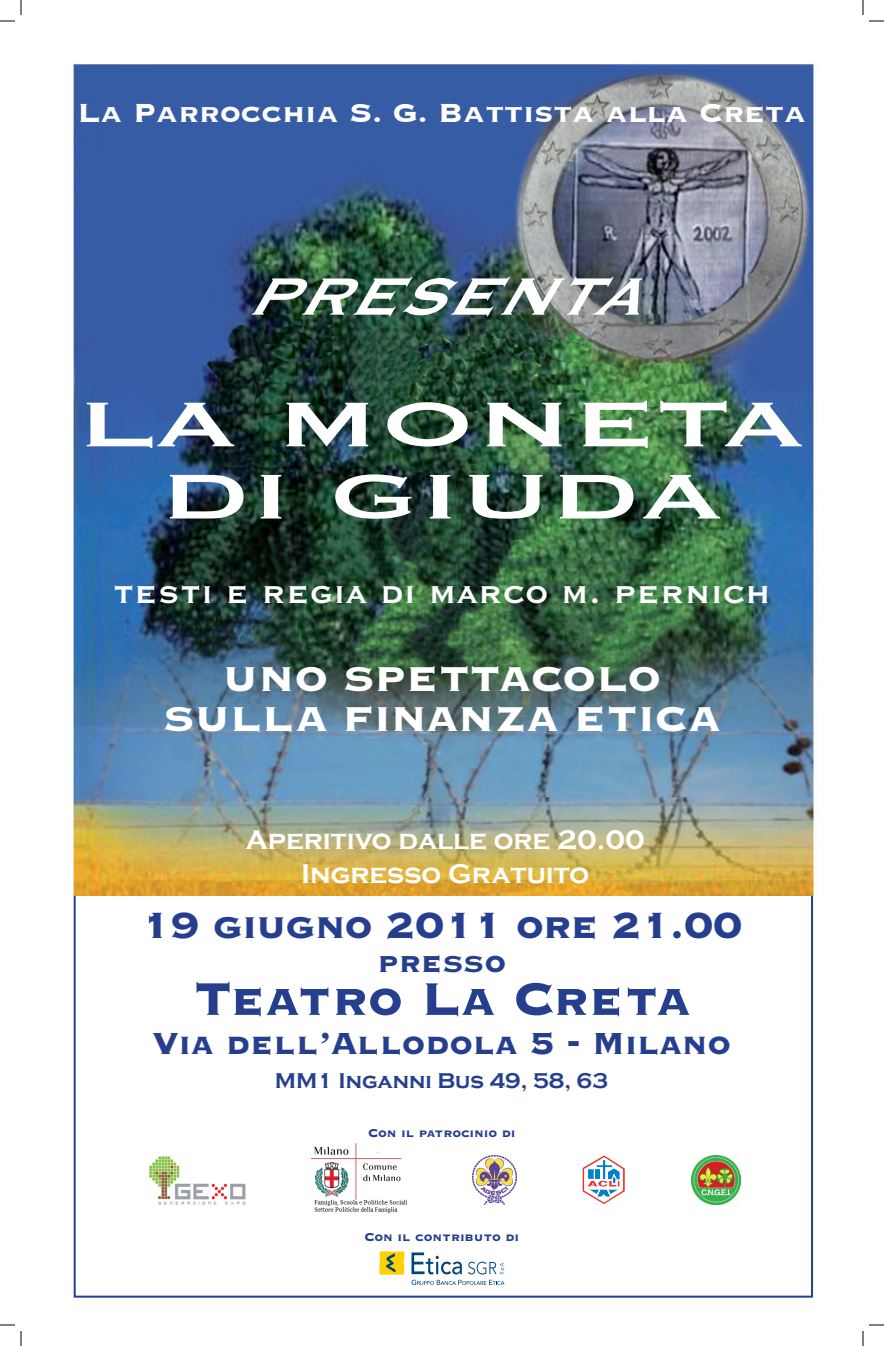
<style>
.page{position:relative;width:884px;height:1346px;background:#fff}
.page>*{position:absolute;margin:0;border:0;box-sizing:border-box;transform-origin:0 0}
.t1{font:82.9px/72.2px "Copperplate";color:#fff;text-align:center;scale:1.5 1}
.t2{font:italic 700 69px "Copperplate Gothic BT";color:#fff;scale:1.06 1}
.t3{font:800 60px "Copperplate Gothic BT";letter-spacing:-.01em;color:#253f8e}
.t4{font:800 48px "Copperplate Gothic BT";letter-spacing:-.03em;color:#253f8e}
.t5{font:800 45.3px/39.7px "Copperplate Gothic BT";color:#fff;text-align:center;scale:1.05 1}
.t6{font:800 40px "Copperplate Gothic BT";letter-spacing:-.01em;color:#253f8e}
.t7{font:700 39px "Copperplate Gothic BT";color:#fff}
.t8{font:800 37px "Copperplate Gothic BT";letter-spacing:-.01em;color:#253f8e}
.t9{font:700 34px "Copperplate";color:#fff}
.t10{font:700 27.7px/33.3px "Copperplate Gothic";color:#fff;text-align:center}
.t11{font:700 22px "Copperplate Gothic";color:#253f8e}
.t12{font:800 15px "Copperplate Gothic BT";letter-spacing:-.01em;color:#253f8e}
</style>
<div class="page">
<img style="left:73px;top:63px;width:742px;height:832px">
<svg style="left:379px;top:1251px;width:25px;height:24px"></svg>
<svg style="left:411px;top:1252px;width:51px;height:22px"></svg>
<svg style="left:468px;top:1262px;width:36px;height:12px"></svg>
<svg style="left:411px;top:1280px;width:93px;height:5px"></svg>
<img style="left:473px;top:1155px;width:43px;height:50px">
<img style="left:149px;top:1156px;width:97px;height:49px">
<img style="left:691px;top:1155px;width:49px;height:50px">
<img style="left:312px;top:1144px;width:95px;height:70px">
<img style="left:582px;top:1155px;width:43px;height:49px">
<svg style="left:0;top:0;width:22px;height:22px"></svg>
<svg style="left:0;top:1324px;width:22px;height:22px"></svg>
<svg style="left:862px;top:0;width:22px;height:22px"></svg>
<svg style="left:862px;top:1324px;width:22px;height:22px"></svg>
<p class="t9" style="left:77px;top:91px;width:731px">La Parrocchia S. G. Battista alla Creta</p>
<h2 class="t2" style="left:245px;top:260px;width:412px">PRESENTA</h2>
<h1 class="t1" style="left:79px;top:383px;width:486px">LA MONETA<br>DI GIUDA</h1>
<h3 class="t7" style="left:113px;top:572px;width:659px">testi e regia di marco m. pernich</h3>
<h3 class="t5" style="left:163px;top:658px;width:532px">UNO SPETTACOLO<br>SULLA FINANZA ETICA</h3>
<p class="t10" style="left:245px;top:824px;width:401px">Aperitivo dalle ore 20.00<br>Ingresso Gratuito</p>
<h3 class="t4" style="left:141px;top:899px;width:604px">19 giugno 2011 ore 21.00</h3>
<h3 class="t8" style="left:378px;top:942px;width:130px">presso</h3>
<h3 class="t3" style="left:193px;top:967px;width:499px">Teatro La Creta</h3>
<h3 class="t6" style="left:153px;top:1022px;width:580px">Via dell’Allodola 5 - Milano</h3>
<p class="t11" style="left:275px;top:1069px;width:335px">MM1 Inganni Bus 49, 58, 63</p>
<p class="t12" style="left:368px;top:1124px;width:149px">Con il patrocinio di</p>
<p class="t12" style="left:365px;top:1229px;width:156px">Con il contributo di</p>
</div>
